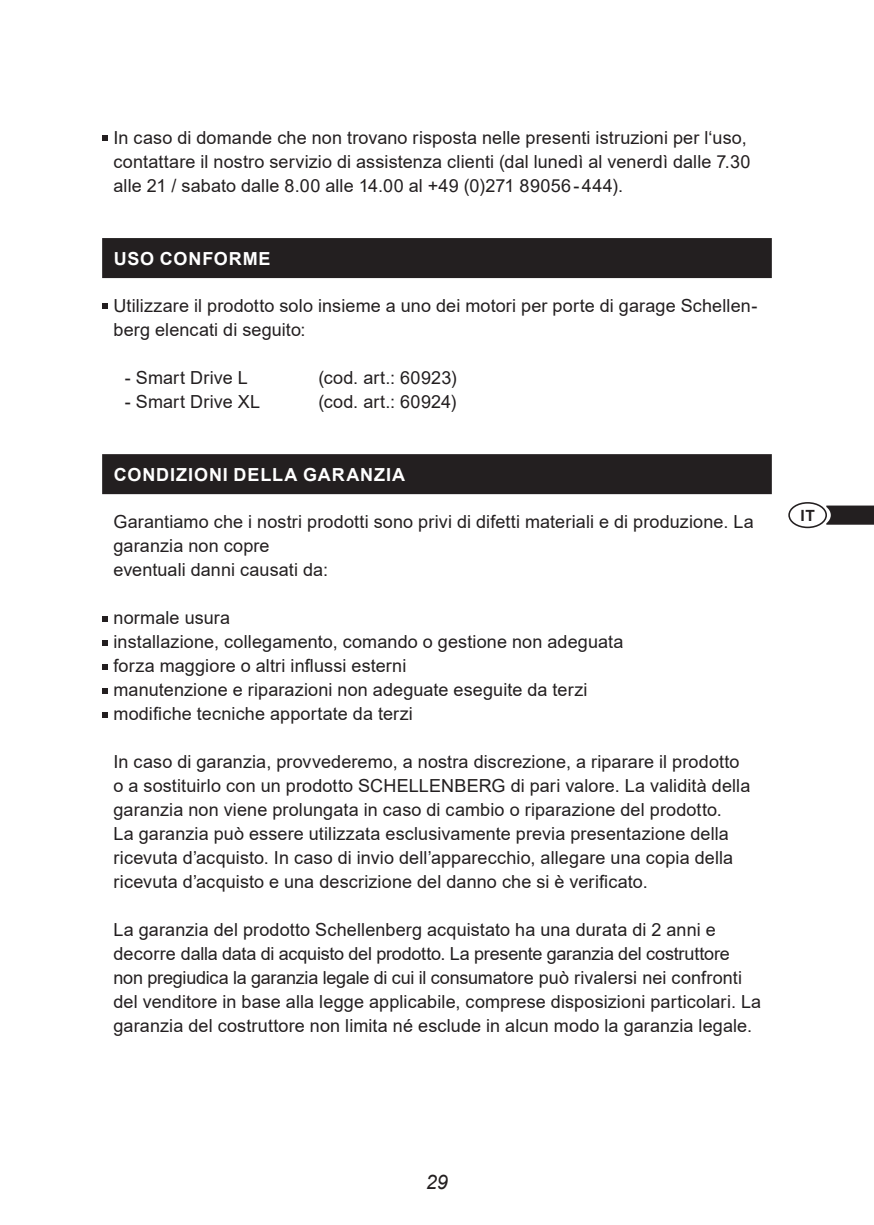
<style>
.page{position:relative;width:874px;height:1225px;background:#fff}
.page>*{position:absolute;margin:0;border:0;box-sizing:border-box;transform-origin:0 0}
.t1{font:italic 20px "Arial";color:#231f20}
._02_Text{font:18px/24px "Arial";letter-spacing:.005em;color:#231f20}
._02_Copy_normal{font:18px/24px "Arial";letter-spacing:.005em;color:#231f20}
._02_Headline_schwarz{font:700 18px "Arial";letter-spacing:.05em;color:#fff}
.t2{font:700 15.4px "Arial";color:#231f20}
</style>
<div class="page">
<svg style="left:825px;top:505px;width:48px;height:20px"></svg>
<div style="left:787px;top:502px;width:39px;height:26px;border:2px solid #231f20;border-radius:50%"></div>
<div style="left:102px;top:238px;width:669px;height:40px;background:#231f20"></div>
<div style="left:102px;top:454px;width:669px;height:40px;background:#231f20"></div>
<svg style="left:102px;top:135px;width:6px;height:5px"></svg>
<svg style="left:102px;top:303px;width:6px;height:5px"></svg>
<svg style="left:102px;top:616px;width:6px;height:5px"></svg>
<svg style="left:102px;top:640px;width:6px;height:5px"></svg>
<svg style="left:102px;top:688px;width:6px;height:5px"></svg>
<svg style="left:102px;top:712px;width:6px;height:5px"></svg>
<svg style="left:102px;top:664px;width:6px;height:6px"></svg>
<p class="_02_Copy_normal" style="left:113px;top:125px;width:638px">In caso di domande che non trovano risposta nelle presenti istruzioni per l‘uso, contattare il nostro servizio di assistenza clienti (dal lunedì al venerdì dalle 7. 30 alle 21 / sabato dalle 8.00 alle 14.00 al +49 (0)271 89056-444).</p>
<p class="_02_Headline_schwarz" style="left:114px;top:245px;width:158px">USO CONFORME</p>
<p class="_02_Text" style="left:113px;top:293px;width:645px">Utilizzare il prodotto solo insieme a uno dei motori per porte di garage Schellen&shy;berg elencati di seguito:</p>
<p class="_02_Text" style="left:125px;top:365px;width:124px">- Smart Drive L</p>
<p class="_02_Text" style="left:318px;top:365px;width:140px">(cod. art.: 60923)</p>
<p class="_02_Text" style="left:125px;top:389px;width:137px">- Smart Drive XL</p>
<p class="_02_Text" style="left:318px;top:389px;width:139px">(cod. art.: 60924)</p>
<p class="_02_Headline_schwarz" style="left:114px;top:461px;width:293px">CONDIZIONI DELLA GARANZIA</p>
<p class="_02_Text" style="left:113px;top:509px;width:641px">Garantiamo che i nostri prodotti sono privi di difetti materiali e di produzione. La garanzia non copre</p>
<p class="_02_Text" style="left:113px;top:557px;width:216px">eventuali danni causati da:</p>
<p class="_02_Copy_normal" style="left:113px;top:605px;width:118px">normale usura</p>
<p class="_02_Copy_normal" style="left:113px;top:629px;width:511px">installazione, collegamento, comando o gestione non adeguata</p>
<p class="_02_Copy_normal" style="left:113px;top:653px;width:294px">forza maggiore o altri influssi esterni</p>
<p class="_02_Copy_normal" style="left:113px;top:677px;width:475px">manutenzione e riparazioni non adeguate eseguite da terzi</p>
<p class="_02_Copy_normal" style="left:113px;top:701px;width:301px">modifiche tecniche apportate da terzi</p>
<p class="_02_Text" style="left:113px;top:749px;width:638px">In caso di garanzia, provvederemo, a nostra discrezione, a riparare il prodotto o a sostituirlo con un prodotto SCHELLENBERG di pari valore. La validità della garanzia non viene prolungata in caso di cambio o riparazione del prodotto.<br>La garanzia può essere utilizzata esclusivamente previa presentazione della ricevuta d’acquisto. In caso di invio dell’apparecchio, allegare una copia della ricevuta d’acquisto e una descrizione del danno che si è verificato.</p>
<p class="_02_Text" style="left:113px;top:917px;width:649px">La garanzia del prodotto Schellenberg acquistato ha una durata di 2 anni e decorre dalla data di acquisto del prodotto. La presente garanzia del costruttore non pregiudica la garanzia legale di cui il consumatore può rivalersi nei confronti del venditore in base alla legge applicabile, comprese disposizioni particolari. La garanzia del costruttore non limita né esclude in alcun modo la garanzia legale.</p>
<p class="t2" style="left:800px;top:504px;width:16px">IT</p>
<p class="t1" style="left:425px;top:1168px;width:24px">29</p>
</div>
